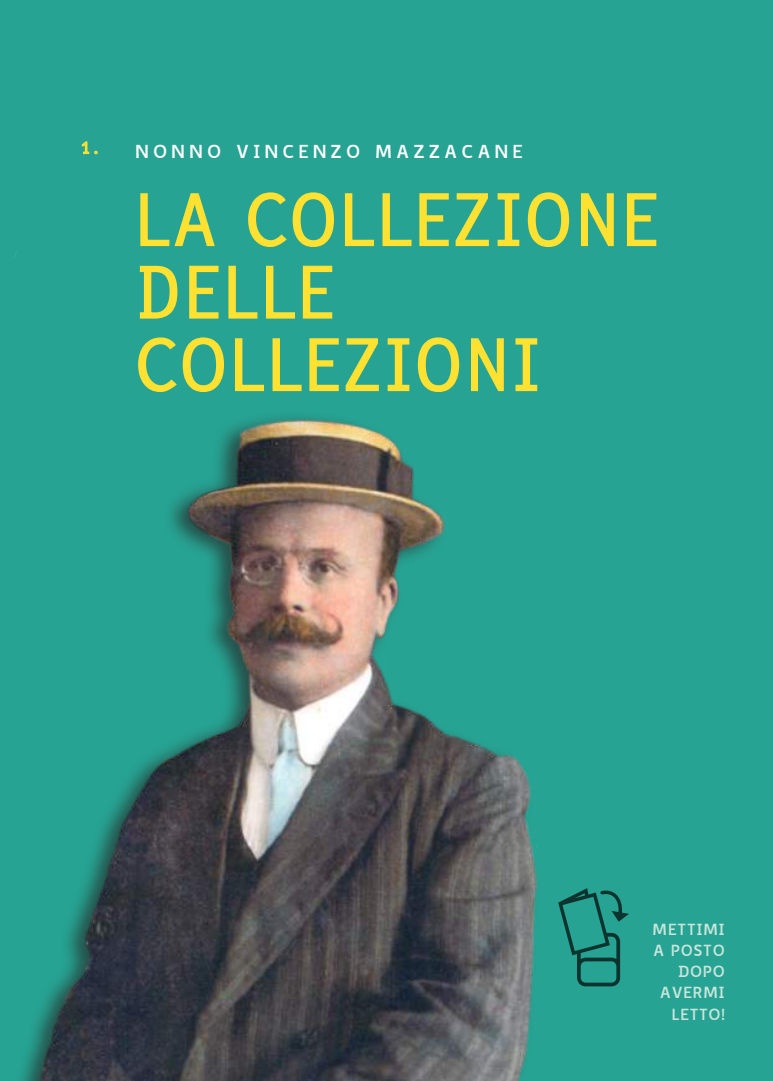
<style>
.page{position:relative;width:773px;height:1081px;background:#fff}
.page>*{position:absolute;margin:0;border:0;box-sizing:border-box;transform-origin:0 0}
.t1{font:67.5px/72.5px "Easy Reading PRO";letter-spacing:.025em;color:#ffe132}
.t2{font:700 17.5px "Biancoenero";letter-spacing:.19em;color:#fff}
.t3{font:700 15px/21.2px "Biancoenero";color:#fffbf4;text-align:right}
</style>
<div class="page">
<div style="left:0;top:0;width:772px;height:1081px;background:#27a393"></div>
<svg style="left:81px;top:141px;width:17px;height:14px"></svg>
<svg style="left:140px;top:193px;width:75px;height:54px"></svg>
<svg style="left:248px;top:192px;width:86px;height:55px"></svg>
<svg style="left:345px;top:193px;width:29px;height:54px"></svg>
<svg style="left:382px;top:193px;width:30px;height:54px"></svg>
<svg style="left:419px;top:193px;width:70px;height:54px"></svg>
<svg style="left:497px;top:193px;width:23px;height:54px"></svg>
<svg style="left:527px;top:192px;width:43px;height:55px"></svg>
<svg style="left:581px;top:193px;width:33px;height:54px"></svg>
<svg style="left:627px;top:193px;width:30px;height:54px"></svg>
<svg style="left:139px;top:265px;width:39px;height:54px"></svg>
<svg style="left:189px;top:265px;width:30px;height:54px"></svg>
<svg style="left:228px;top:265px;width:30px;height:54px"></svg>
<svg style="left:266px;top:265px;width:29px;height:54px"></svg>
<svg style="left:302px;top:265px;width:31px;height:54px"></svg>
<svg style="left:138px;top:337px;width:86px;height:55px"></svg>
<svg style="left:235px;top:338px;width:29px;height:54px"></svg>
<svg style="left:272px;top:338px;width:30px;height:54px"></svg>
<svg style="left:309px;top:338px;width:70px;height:54px"></svg>
<svg style="left:387px;top:338px;width:23px;height:54px"></svg>
<svg style="left:417px;top:337px;width:43px;height:55px"></svg>
<svg style="left:471px;top:338px;width:33px;height:54px"></svg>
<svg style="left:515px;top:338px;width:23px;height:54px"></svg>
<img style="left:28px;top:418px;width:510px;height:663px">
<svg style="left:558px;top:888px;width:71px;height:98px"></svg>
<p class="t2" style="left:81px;top:137px;width:443px"><sup>1.</sup> NONNO VINCENZO MAZZACANE</p>
<h1 class="t1" style="left:135px;top:184px;width:524px">LA COLLEZIONE<br>DELLE<br>COLLEZIONI</h1>
<p class="t3" style="left:652px;top:916px;width:74px">METTIMI<br>A POSTO<br>DOPO<br>AVERMI<br>LETTO!</p>
</div>
